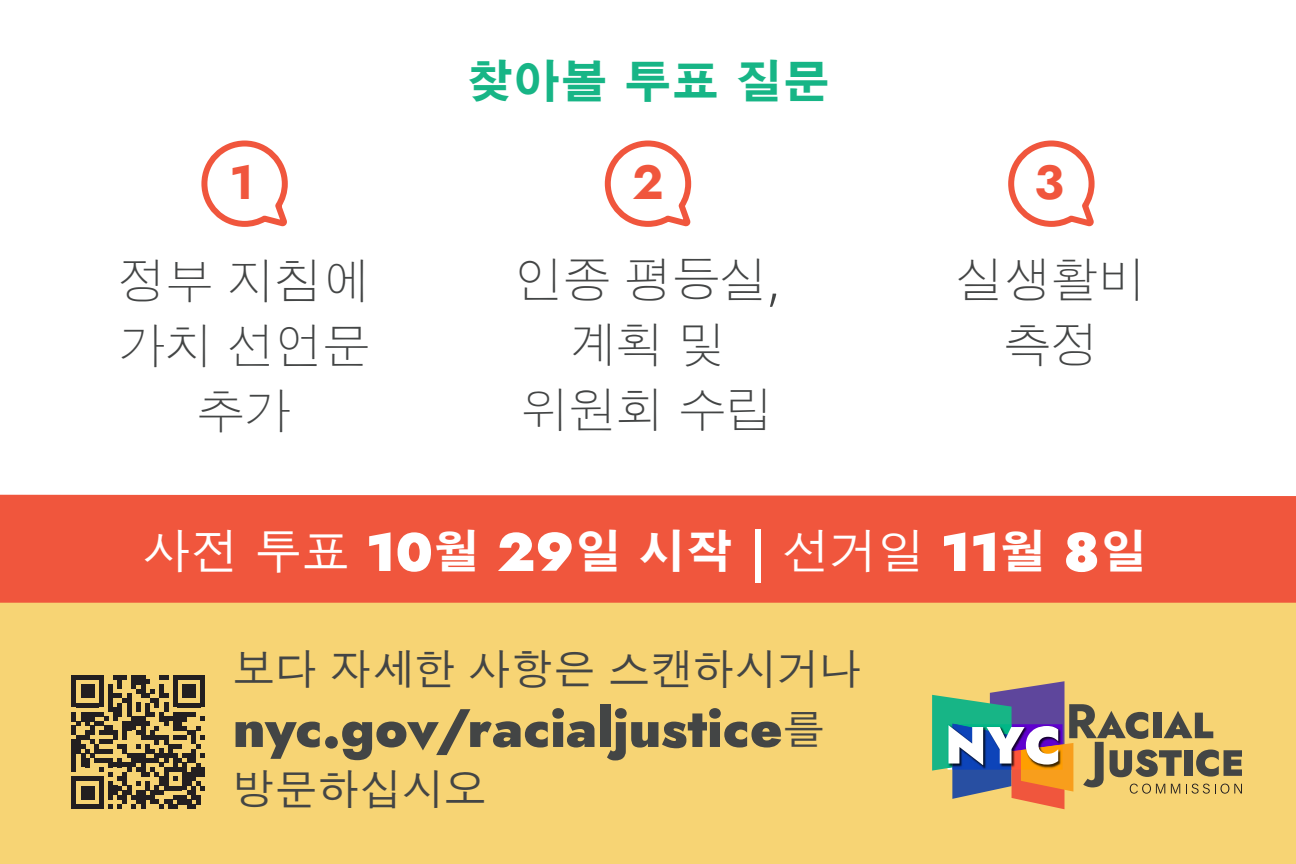
<style>
.page{position:relative;width:1296px;height:864px;background:#fff}
.page>*{position:absolute;margin:0;border:0;box-sizing:border-box;transform-origin:0 0}
.t1{font:900 54px "Jost";color:#434545}
.t2{font:700 48px "Jost";color:#f0563d}
.t3{font:300 47.4px/64.8px "SM Gothic Std";color:#434545;text-align:center}
.t4{font:500 47.4px "SM Gothic Std";color:#fff}
.t5{font:700 47.4px "SM Gothic Std";color:#17b586}
.t6{font:500 42.3px "SM Gothic Std";color:#434545}
.s1{font-family:"Noto Sans";font-size:54px}
.s2{font-family:"Jost";font-weight:900;font-size:54px}
.s3{font-weight:700}
.s4{font-family:"Jost";font-size:54px}
.s5{font-family:"SM Gothic Std";font-weight:500;font-size:42.3px}
</style>
<div class="page">
<div style="left:0;top:603px;width:1296px;height:261px;background:#f7d474"></div>
<div style="left:0;top:495px;width:1296px;height:108px;background:#f0563d"></div>
<svg style="left:932px;top:681px;width:310px;height:128px"></svg>
<svg style="left:72px;top:675px;width:133px;height:134px"></svg>
<svg style="left:201px;top:140px;width:87px;height:87px"></svg>
<svg style="left:604px;top:140px;width:88px;height:87px"></svg>
<svg style="left:1008px;top:140px;width:87px;height:87px"></svg>
<p class="t5" style="left:465px;top:57px;width:367px">찾아볼 투표 질문</p>
<p class="t2" style="left:230px;top:149px;width:26px">1</p>
<p class="t2" style="left:632px;top:149px;width:33px">2</p>
<p class="t2" style="left:1034px;top:149px;width:31px">3</p>
<p class="t3" style="left:119px;top:253px;width:253px">정부 지침에 가치 선언문 추가</p>
<p class="t3" style="left:516px;top:252px;width:265px">인종 평등실<span class="s1">, </span>계획 및 위원회 수립</p>
<p class="t3" style="left:956px;top:252px;width:192px">실생활비 측정</p>
<p class="t4" style="left:143px;top:528px;width:1005px">사전 투표 <span class="s2">10</span><span class="s3">월</span> <span class="s2">29</span><span class="s3">일 시작</span> <span class="s4">|</span> 선거일 <span class="s2">11</span><span class="s3">월</span> <span class="s2">8</span><span class="s3">일</span></p>
<p class="t6" style="left:233px;top:648px;width:630px">보다 자세한 사항은 스캔하시거나</p>
<p class="t1" style="left:233px;top:689px;width:594px">nyc.gov/racialjustice<span class="s5">를</span></p>
<p class="t6" style="left:233px;top:768px;width:255px">방문하십시오</p>
</div>
